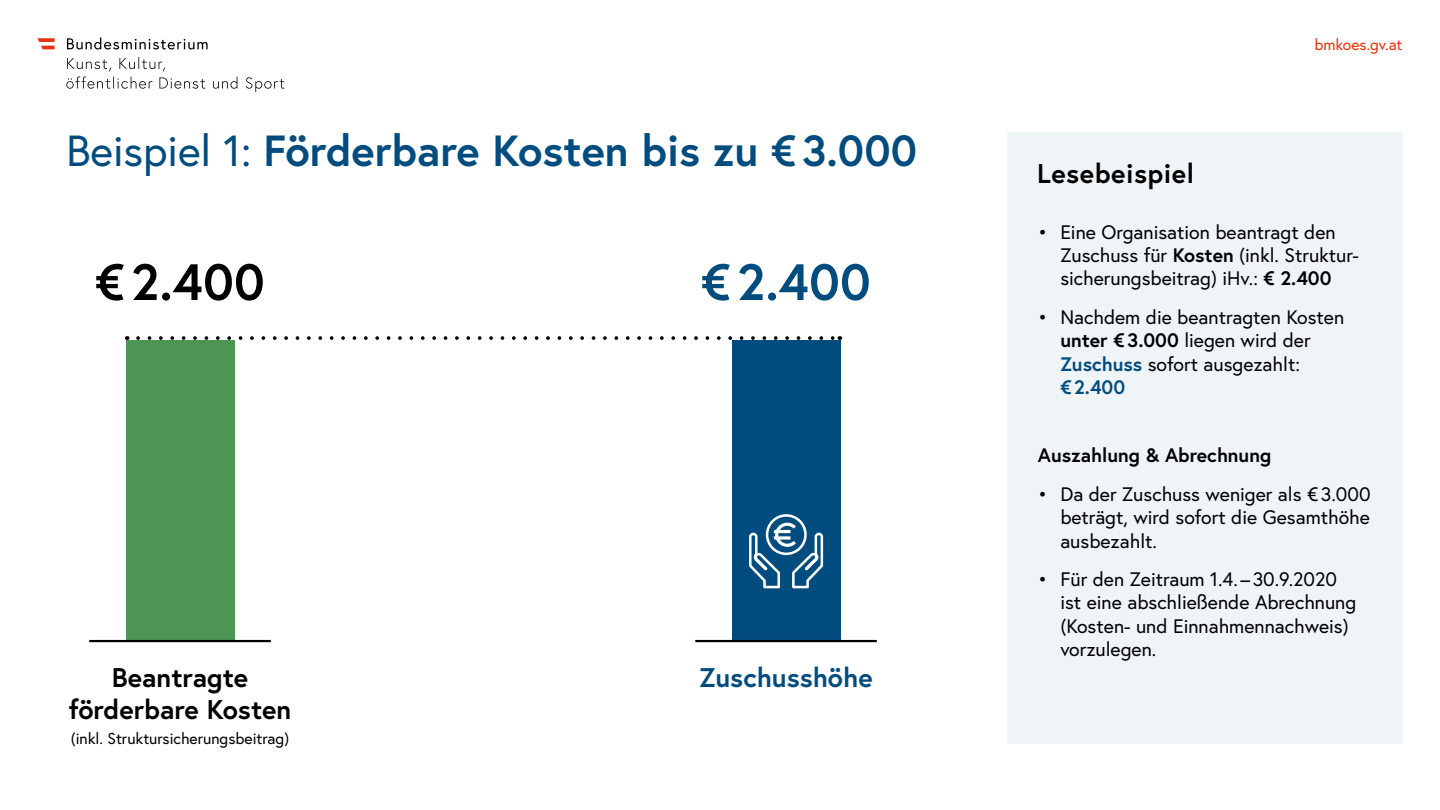
<style>
.page{position:relative;width:1440px;height:810px;background:#fff}
.page>*{position:absolute;margin:0;border:0;box-sizing:border-box;transform-origin:0 0}
.t1{font:700 51px "Europa Austria";color:#000}
.t2{font:700 51px "Europa Austria";color:#004c7e}
.t3{font:700 43.5px "Europa Austria";color:#004c7e}
.t4{font:700 27px/32.4px "Europa Austria";color:#000;text-align:center}
.t5{font:700 27px "Europa Austria";color:#004c7e}
.t6{font:700 27px "Europa Austria";letter-spacing:.02em;color:#000}
.t7{font:19.5px/23.4px "Europa Austria";color:#000}
.t8{font:700 19.5px "Europa Austria";color:#000}
.t9{font:15.75px "Europa Austria";color:#000}
.t10{font:15.67px "Europa Austria";letter-spacing:-.005em;color:#e6320f}
.s1{font-weight:400}
.s2{font-weight:700}
.s3{font-weight:700;color:#004c7e}
</style>
<div class="page">
<svg style="left:66px;top:57px;width:219px;height:35px"></svg>
<svg style="left:67px;top:37px;width:141px;height:13px"></svg>
<svg style="left:38px;top:38px;width:17px;height:11px"></svg>
<div style="left:126px;top:340px;width:109px;height:300px;background:#4d9553"></div>
<div style="left:732px;top:340px;width:109px;height:300px;background:#004c7e"></div>
<hr style="left:89px;top:640px;width:182px;height:2px;background:#000">
<hr style="left:695px;top:640px;width:182px;height:2px;background:#000">
<svg style="left:138px;top:336px;width:702px;height:4px"></svg>
<div style="left:766px;top:514px;width:41px;height:41px;border:3px solid #fff;border-radius:50%"></div>
<svg style="left:749px;top:523px;width:75px;height:66px"></svg>
<div style="left:1007px;top:132px;width:396px;height:612px;background:#eff4f7"></div>
<h3 class="t3" style="left:66px;top:121px;width:853px"><span class="s1">Beispiel 1:</span> Förderbare Kosten bis zu €3.000</h3>
<h1 class="t1" style="left:95px;top:247px;width:171px">€ 2.400</h1>
<h1 class="t2" style="left:701px;top:247px;width:171px">€ 2.400</h1>
<h3 class="t4" style="left:69px;top:660px;width:224px">Beantragte förderbare Kosten</h3>
<p class="t9" style="left:71px;top:728px;width:220px">(inkl. Struktursicherungsbeitrag)</p>
<h3 class="t5" style="left:699px;top:659px;width:175px">Zuschusshöhe</h3>
<h4 class="t6" style="left:1037px;top:155px;width:158px">Lesebeispiel</h4>
<p class="t10" style="left:1314px;top:34px;width:90px">bmkoes.gv.at</p>
<p class="t7" style="left:1060px;top:220px;width:299px;text-indent:-22px">• Eine Organisation beantragt den<br>Zuschuss für <span class="s2">Kosten</span> (inkl. Struktur&shy;sicherungsbeitrag) iHv.: <span class="s2">€ 2.400</span></p>
<p class="t7" style="left:1060px;top:305px;width:285px;text-indent:-22px">• Nachdem die beantragten Kosten <span class="s2">unter €3.000</span> liegen wird der<br><span class="s3">Zuschuss</span> sofort ausgezahlt: <span class="s3">€2.400</span></p>
<h5 class="t8" style="left:1038px;top:442px;width:235px">Auszahlung &amp; Abrechnung</h5>
<p class="t7" style="left:1060px;top:482px;width:312px;text-align:justify;text-indent:-22px">• Da der Zuschuss weniger als €3.000 beträgt, wird sofort die Gesamthöhe ausbezahlt.</p>
<p class="t7" style="left:1060px;top:567px;width:297px;text-indent:-22px">• Für den Zeitraum 1.4. –30.9.2020 ist eine abschließende Abrechnung (Kosten- und Einnahmennachweis) vorzulegen.</p>
</div>
